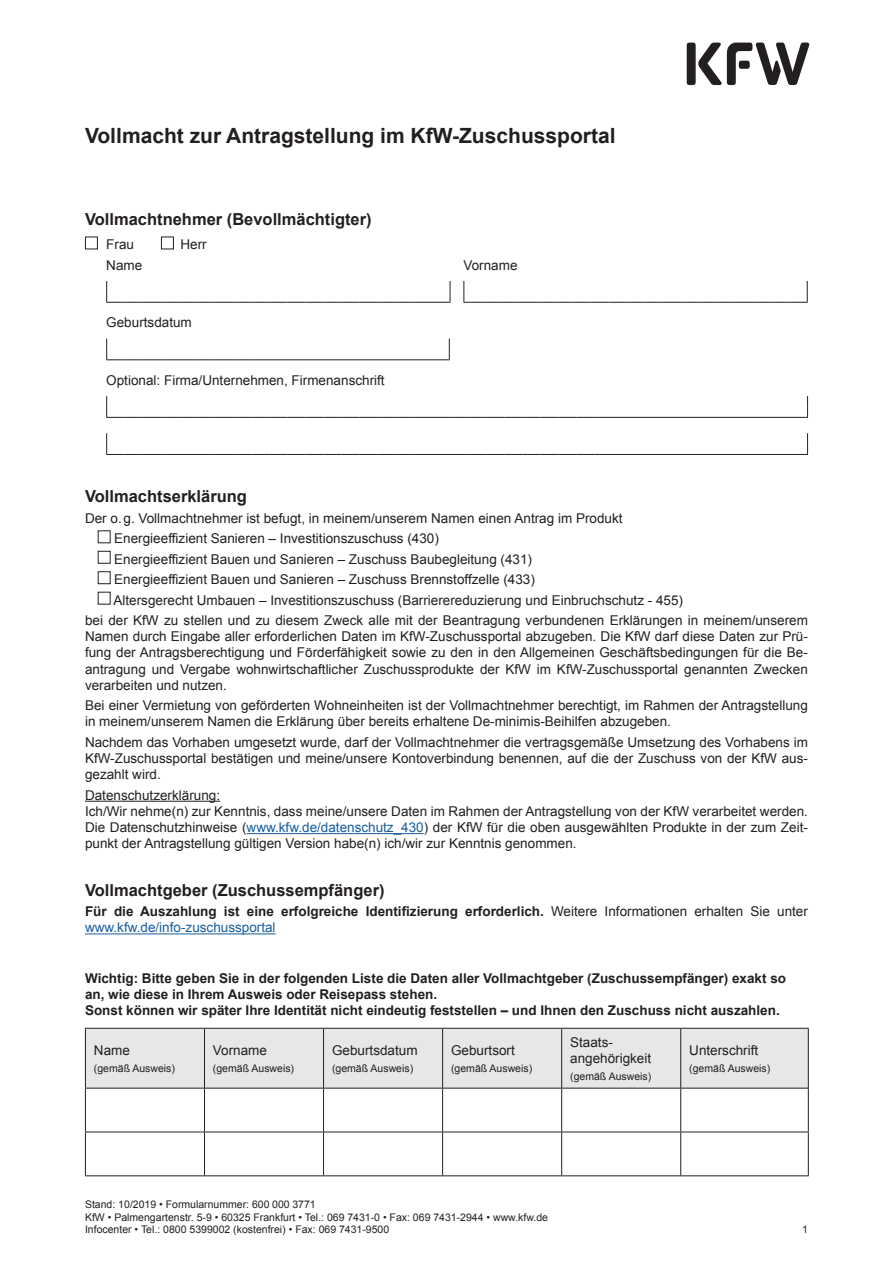
<style>
.page{position:relative;width:893px;height:1263px;background:#fff}
.page>*{position:absolute;margin:0;border:0;box-sizing:border-box;transform-origin:0 0}
.Hauptüber{font:700 21px "Arial";color:#231f20}
.Zwiüber-groß{font:700 16.5px "Arial";color:#231f20}
.Grundtext_groß{font:13.5px/16.2px "Arial";color:#231f20}
.Grundtext_groß-2{font:700 13.5px/16.2px "Arial";color:#231f20}
.Grundtext_klein{font:10.5px/12.6px "Arial";color:#231f20}
.s1{color:#175d9e}
.s2{font-weight:400}
.s3{font-weight:400;color:#175d9e}
</style>
<div class="page">
<hr style="left:85px;top:801px;width:135px;height:1px;background:#231f20">
<hr style="left:247px;top:833px;width:177px;height:1px;background:#175d9e">
<hr style="left:85px;top:933px;width:191px;height:1px;background:#175d9e">
<div style="left:85px;top:237px;width:13px;height:12px;border:1px solid #231f20"></div>
<div style="left:161px;top:237px;width:13px;height:12px;border:1px solid #231f20"></div>
<svg style="left:106px;top:281px;width:345px;height:22px"></svg>
<svg style="left:463px;top:281px;width:345px;height:22px"></svg>
<svg style="left:449px;top:339px;width:1px;height:20px"></svg>
<svg style="left:106px;top:339px;width:145px;height:21px"></svg>
<hr style="left:251px;top:359px;width:199px;height:1px;background:#231f20">
<svg style="left:807px;top:396px;width:1px;height:21px"></svg>
<svg style="left:106px;top:396px;width:489px;height:22px"></svg>
<hr style="left:595px;top:417px;width:213px;height:1px;background:#231f20">
<svg style="left:807px;top:433px;width:1px;height:21px"></svg>
<svg style="left:106px;top:433px;width:489px;height:22px"></svg>
<hr style="left:595px;top:454px;width:213px;height:1px;background:#231f20">
<div style="left:98px;top:551px;width:13px;height:13px;border:1px solid #231f20"></div>
<div style="left:98px;top:571px;width:13px;height:13px;border:1px solid #231f20"></div>
<div style="left:86px;top:1029px;width:722px;height:59px;background:#e6e7e9"></div>
<hr style="left:204px;top:1028px;width:1px;height:60px;background:#231f20">
<hr style="left:323px;top:1028px;width:1px;height:60px;background:#231f20">
<hr style="left:442px;top:1028px;width:1px;height:60px;background:#231f20">
<hr style="left:561px;top:1028px;width:1px;height:60px;background:#231f20">
<hr style="left:680px;top:1028px;width:1px;height:60px;background:#231f20">
<hr style="left:85px;top:1088px;width:119px;height:1px;background:#231f20">
<hr style="left:204px;top:1088px;width:120px;height:1px;background:#231f20">
<hr style="left:204px;top:1088px;width:1px;height:43px;background:#231f20">
<hr style="left:324px;top:1088px;width:119px;height:1px;background:#231f20">
<hr style="left:323px;top:1088px;width:1px;height:43px;background:#231f20">
<hr style="left:443px;top:1088px;width:119px;height:1px;background:#231f20">
<hr style="left:442px;top:1088px;width:1px;height:43px;background:#231f20">
<hr style="left:562px;top:1088px;width:119px;height:1px;background:#231f20">
<hr style="left:561px;top:1088px;width:1px;height:43px;background:#231f20">
<hr style="left:681px;top:1088px;width:128px;height:1px;background:#231f20">
<hr style="left:680px;top:1088px;width:1px;height:43px;background:#231f20">
<hr style="left:85px;top:1131px;width:119px;height:1px;background:#231f20">
<hr style="left:204px;top:1131px;width:120px;height:1px;background:#231f20">
<hr style="left:204px;top:1132px;width:1px;height:43px;background:#231f20">
<hr style="left:324px;top:1131px;width:119px;height:1px;background:#231f20">
<hr style="left:323px;top:1132px;width:1px;height:43px;background:#231f20">
<hr style="left:443px;top:1131px;width:119px;height:1px;background:#231f20">
<hr style="left:442px;top:1132px;width:1px;height:43px;background:#231f20">
<hr style="left:562px;top:1131px;width:119px;height:1px;background:#231f20">
<hr style="left:561px;top:1132px;width:1px;height:43px;background:#231f20">
<hr style="left:681px;top:1131px;width:128px;height:1px;background:#231f20">
<hr style="left:680px;top:1132px;width:1px;height:43px;background:#231f20">
<hr style="left:85px;top:1175px;width:119px;height:1px;background:#231f20">
<hr style="left:204px;top:1175px;width:120px;height:1px;background:#231f20">
<hr style="left:324px;top:1175px;width:119px;height:1px;background:#231f20">
<hr style="left:443px;top:1175px;width:119px;height:1px;background:#231f20">
<hr style="left:562px;top:1175px;width:119px;height:1px;background:#231f20">
<hr style="left:681px;top:1175px;width:128px;height:1px;background:#231f20">
<hr style="left:85px;top:1028px;width:119px;height:1px;background:#231f20">
<hr style="left:85px;top:1028px;width:1px;height:60px;background:#231f20">
<hr style="left:204px;top:1028px;width:120px;height:1px;background:#231f20">
<hr style="left:324px;top:1028px;width:119px;height:1px;background:#231f20">
<hr style="left:443px;top:1028px;width:119px;height:1px;background:#231f20">
<hr style="left:562px;top:1028px;width:119px;height:1px;background:#231f20">
<hr style="left:681px;top:1028px;width:128px;height:1px;background:#231f20">
<hr style="left:808px;top:1028px;width:1px;height:60px;background:#231f20">
<hr style="left:85px;top:1088px;width:1px;height:43px;background:#231f20">
<hr style="left:808px;top:1088px;width:1px;height:43px;background:#231f20">
<hr style="left:85px;top:1132px;width:1px;height:43px;background:#231f20">
<hr style="left:808px;top:1132px;width:1px;height:43px;background:#231f20">
<div style="left:687px;top:43px;width:9px;height:42px;background:#231f20;border-radius:3px"></div>
<svg style="left:698px;top:43px;width:111px;height:42px"></svg>
<p class="Hauptüber" style="left:85px;top:121px;width:532px">Vollmacht zur Antragstellung im KfW-Zuschussportal</p>
<p class="Zwiüber-groß" style="left:85px;top:208px;width:288px">Vollmachtnehmer (Bevollmächtigter)</p>
<p class="Grundtext_groß" style="left:106px;top:237px;width:29px">Frau</p>
<p class="Grundtext_groß" style="left:181px;top:237px;width:28px">Herr</p>
<p class="Grundtext_groß" style="left:106px;top:257px;width:38px">Name</p>
<p class="Grundtext_groß" style="left:463px;top:257px;width:56px">Vorname</p>
<p class="Grundtext_groß" style="left:106px;top:315px;width:87px">Geburtsdatum</p>
<p class="Grundtext_groß" style="left:106px;top:372px;width:280px">Optional: Firma/Unternehmen, Firmenanschrift</p>
<p class="Zwiüber-groß" style="left:85px;top:485px;width:163px">Vollmachtserklärung</p>
<p class="Grundtext_groß" style="left:85px;top:510px;width:539px">Der o.g. Vollmachtnehmer ist befugt, in meinem/unserem Namen einen Antrag im Produkt</p>
<p class="Grundtext_groß" style="left:114px;top:530px;width:326px">Energieeffizient Sanieren – Investitionszuschuss (430)</p>
<p class="Grundtext_groß" style="left:114px;top:551px;width:419px">Energieeffizient Bauen und Sanieren – Zuschuss Baubegleitung (431)</p>
<p class="Grundtext_groß" style="left:114px;top:571px;width:422px">Energieeffizient Bauen und Sanieren – Zuschuss Brennstoffzelle (433)</p>
<p class="Grundtext_groß" style="left:114px;top:592px;width:571px">Altersgerecht Umbauen – Investitionszuschuss (Barrierereduzierung und Einbruchschutz - 455)</p>
<p class="Grundtext_groß" style="left:85px;top:612px;width:724px;text-align:justify">bei der KfW zu stellen und zu diesem Zweck alle mit der Beantragung verbundenen Erklärungen in meinem/unserem Namen durch Eingabe aller erforderlichen Daten im KfW-Zuschussportal abzugeben. Die KfW darf diese Daten zur Prü&shy;fung der Antragsberechtigung und Förderfähigkeit sowie zu den in den Allgemeinen Geschäftsbedingungen für die Be&shy;antragung und Vergabe wohnwirtschaftlicher Zuschussprodukte der KfW im KfW-Zuschussportal genannten Zwecken verarbeiten und nutzen.</p>
<p class="Grundtext_groß" style="left:85px;top:697px;width:724px">Bei einer Vermietung von geförderten Wohneinheiten ist der Vollmachtnehmer berechtigt, im Rahmen der Antragstellung in meinem/unserem Namen die Erklärung über bereits erhaltene De-minimis-Beihilfen abzugeben.</p>
<p class="Grundtext_groß" style="left:85px;top:734px;width:724px;text-align:justify">Nachdem das Vorhaben umgesetzt wurde, darf der Vollmachtnehmer die vertragsgemäße Umsetzung des Vorhabens im KfW-Zuschussportal bestätigen und meine/unsere Kontoverbindung benennen, auf die der Zuschuss von der KfW aus&shy;gezahlt wird.</p>
<p class="Grundtext_groß" style="left:85px;top:787px;width:724px">Datenschutzerklärung:<br>Ich/Wir nehme(n) zur Kenntnis, dass meine/unsere Daten im Rahmen der Antragstellung von der KfW verarbeitet werden.<br>Die Datenschutzhinweise (<span class="s1">www.kfw.de/datenschutz_430</span>) der KfW für die oben ausgewählten Produkte in der zum Zeit&shy;punkt der Antragstellung gültigen Version habe(n) ich/wir zur Kenntnis genommen.</p>
<p class="Zwiüber-groß" style="left:85px;top:879px;width:301px">Vollmachtgeber (Zuschussempfänger)</p>
<p class="Grundtext_groß-2" style="left:85px;top:904px;width:724px">Für die Auszahlung ist eine erfolgreiche Identifizierung erforderlich. <span class="s2">Weitere Informationen erhalten Sie unter </span><span class="s3">www.kfw.de/info-zuschussportal</span></p>
<p class="Grundtext_groß-2" style="left:85px;top:970px;width:703px">Wichtig: Bitte geben Sie in der folgenden Liste die Daten aller Vollmachtgeber (Zuschussempfänger) exakt so an, wie diese in Ihrem Ausweis oder Reisepass stehen.<br>Sonst können wir später Ihre Identität nicht eindeutig feststellen – und Ihnen den Zuschuss nicht auszahlen.</p>
<p class="Grundtext_groß" style="left:94px;top:1042px;width:38px">Name</p>
<p class="Grundtext_klein" style="left:94px;top:1062px;width:83px">(gemäß Ausweis)</p>
<p class="Grundtext_groß" style="left:570px;top:1034px;width:83px">Staats&shy;angehörigkeit</p>
<p class="Grundtext_klein" style="left:570px;top:1070px;width:83px">(gemäß Ausweis)</p>
<p class="Grundtext_groß" style="left:332px;top:1042px;width:87px">Geburtsdatum</p>
<p class="Grundtext_klein" style="left:332px;top:1062px;width:83px">(gemäß Ausweis)</p>
<p class="Grundtext_groß" style="left:451px;top:1042px;width:65px">Geburtsort</p>
<p class="Grundtext_klein" style="left:451px;top:1062px;width:83px">(gemäß Ausweis)</p>
<p class="Grundtext_groß" style="left:689px;top:1042px;width:71px">Unterschrift</p>
<p class="Grundtext_klein" style="left:689px;top:1062px;width:83px">(gemäß Ausweis)</p>
<p class="Grundtext_groß" style="left:213px;top:1042px;width:56px">Vorname</p>
<p class="Grundtext_klein" style="left:213px;top:1062px;width:83px">(gemäß Ausweis)</p>
<p class="Grundtext_klein" style="left:85px;top:1198px;width:464px">Stand: 10/2019 • Formularnummer: 600 000 3771<br>KfW • Palmengartenstr. 5-9 • 60325 Frankfurt • Tel.: 069 7431-0 • Fax: 069 7431-2944 • www.kfw.de<br>Infocenter • Tel.: 0800 5399002 (kostenfrei) • Fax: 069 7431-9500</p>
<p class="Grundtext_klein" style="left:802px;top:1223px;width:7px">1</p>
</div>
